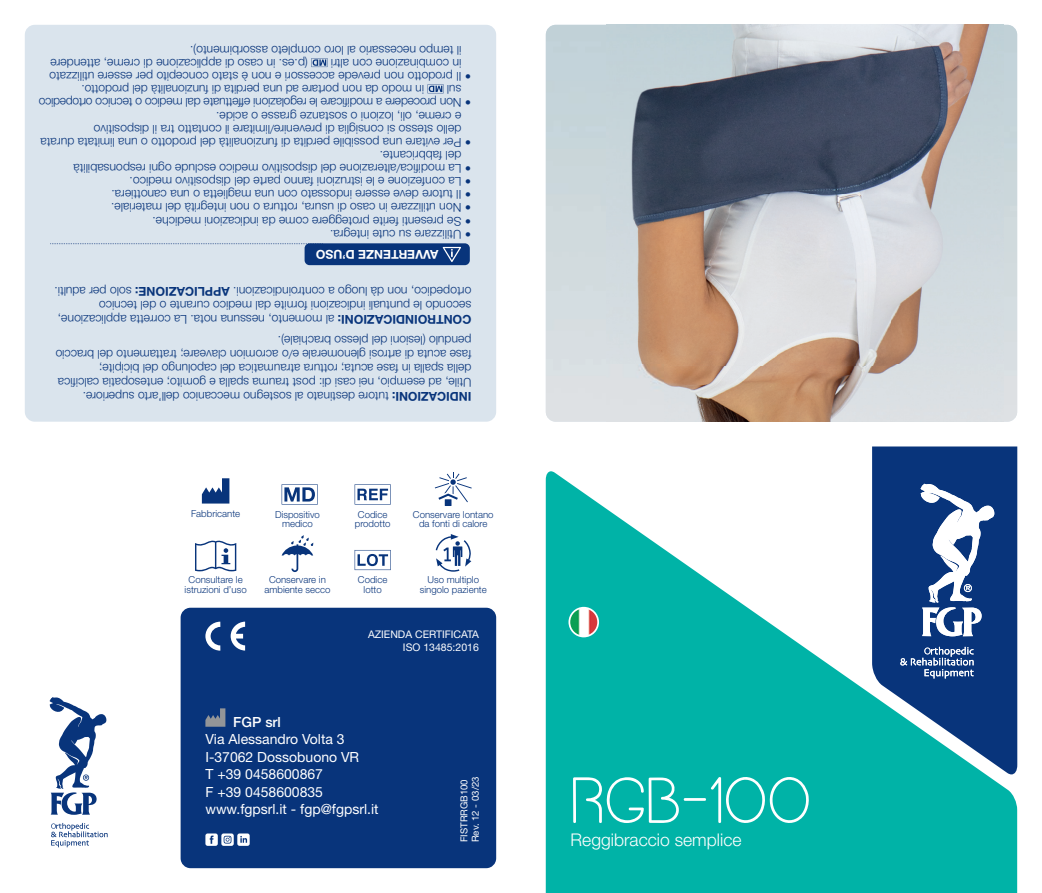
<style>
.page{position:relative;width:1042px;height:893px;background:#fff}
.page>*{position:absolute;margin:0;border:0;box-sizing:border-box;transform-origin:0 0}
.t1{font:61.25px "Bavro";color:#fff}
.t2{font:300 17.5px "Helvetica Neue LT Std";color:#fff}
.t3{font:14px/17.5px "Helvetica Neue LT Std";color:#fff}
.t4{font:500 14px "Helvetica Neue LT Std";color:#fff}
.t5{font:300 12.25px/14px "Helvetica Neue LT Std";color:#08347b}
.t6{font:300 12.25px/13.1px "Helvetica Neue LT Std";letter-spacing:-.02em;color:#08347b;text-align:center}
.t7{font:700 12.25px "Helvetica Neue LT Std";color:#fff}
.t8{font:10.5px/12.2px "Helvetica Neue LT Std";color:#fff;text-align:right}
.t9{font:300 9.62px/9.6px "Helvetica Neue LT Std";color:#08347b;text-align:center}
.t10{font:9.62px/11.5px "Helvetica Neue LT Std";color:#fff}
.s1{font-weight:700}
</style>
<div class="page">
<svg style="left:546px;top:471px;width:471px;height:422px;fill:#00b3a7"></svg>
<svg style="left:872px;top:446px;width:145px;height:328px;background:#165189"></svg>
<svg style="left:920px;top:484px;width:74px;height:152px"></svg>
<svg style="left:900px;top:647px;width:73px;height:31px;background:#46679c"></svg>
<div style="left:181px;top:608px;width:315px;height:260px;background:#08347b;border-radius:10px"></div>
<svg style="left:205px;top:708px;width:20px;height:19px"></svg>
<svg style="left:50px;top:697px;width:56px;height:118px"></svg>
<svg style="left:51px;top:823px;width:57px;height:24px"></svg>
<svg style="left:205px;top:833px;width:45px;height:13px"></svg>
<svg style="left:436px;top:534px;width:35px;height:38px"></svg>
<svg style="left:195px;top:540px;width:41px;height:31px"></svg>
<svg style="left:355px;top:550px;width:36px;height:20px"></svg>
<svg style="left:355px;top:484px;width:36px;height:20px"></svg>
<svg style="left:202px;top:478px;width:27px;height:26px"></svg>
<svg style="left:282px;top:484px;width:36px;height:20px"></svg>
<svg style="left:282px;top:535px;width:31px;height:37px"></svg>
<div style="left:445px;top:499px;width:6px;height:7px;background:#08347b"></div>
<svg style="left:435px;top:472px;width:37px;height:30px"></svg>
<svg style="left:568px;top:607px;width:31px;height:30px"></svg>
<svg style="left:205px;top:622px;width:15px;height:29px"></svg>
<svg style="left:231px;top:622px;width:14px;height:29px"></svg>
<div style="left:25px;top:25px;width:471px;height:397px;background:#dae4ed;border-radius:10px"></div>
<svg style="left:427px;top:84px;width:16px;height:9px"></svg>
<svg style="left:311px;top:58px;width:16px;height:9px"></svg>
<svg style="left:50px;top:243px;width:258px;height:1px"></svg>
<div style="left:305px;top:243px;width:165px;height:22px;background:#08347b;border-radius:5px"></div>
<svg style="left:443px;top:247px;width:18px;height:15px"></svg>
<img style="left:606px;top:24px;width:397px;height:398px">
<p class="t5" style="left:461px;top:70px;width:273px;line-height:13.1px;rotate:-180deg">in combinazione con altri<br>il tempo necessario al loro completo assorbimento).</p>
<p class="t5" style="left:471px;top:83px;width:423px;line-height:13.1px;text-align:right;rotate:-180deg">• Il prodotto non prevede accessori e non è stato concepito per essere utilizzato (p.es. in caso di applicazione di creme, attendere</p>
<p class="t6" style="left:471px;top:110px;width:434px;rotate:-180deg">• Non procedere a modi care le regolazioni effettuate dal medico o tecnico ortopedico in modo da non portare ad una perdita di funzionalità del prodotto.</p>
<p class="t5" style="left:461px;top:97px;width:16px;rotate:-180deg">sul</p>
<p class="t5" style="left:461px;top:149px;width:422px;line-height:13.1px;text-indent:-10px;rotate:-180deg">• Per evitare una possibile perdita di funzionalità del prodotto o una limitata durata dello stesso si consiglia di prevenire/limitare il contatto tra il dispositivo<br>e creme, oli, lozioni o sostanze grasse o acide.</p>
<p class="t5" style="left:461px;top:175px;width:389px;line-height:13.1px;text-indent:-10px;rotate:-180deg">• La modi ca/alterazione del dispositivo medico esclude ogni responsabilità del fabbricante.</p>
<p class="t5" style="left:471px;top:189px;width:343px;rotate:-180deg">• La confezione e le istruzioni fanno parte del dispositivo medico.</p>
<p class="t5" style="left:471px;top:202px;width:361px;rotate:-180deg">• Il tutore deve essere indossato con una maglietta o una canottiera.</p>
<p class="t5" style="left:471px;top:215px;width:362px;rotate:-180deg">• Non utilizzare in caso di usura, rottura o non integrità del materiale.</p>
<p class="t5" style="left:471px;top:228px;width:320px;rotate:-180deg">• Se presenti ferite proteggere come da indicazioni mediche.</p>
<p class="t5" style="left:471px;top:241px;width:143px;rotate:-180deg">• Utilizzare su cute integra.</p>
<p class="t7" style="left:438px;top:262px;width:124px;rotate:-180deg">AVVERTENZE D’USO</p>
<p class="t5" style="left:471px;top:326px;width:418px;rotate:-180deg"><span class="s1">CONTROINDICAZIONI:</span> al momento, nessuna nota. La corretta applicazione, secondo le puntuali indicazioni fornite dal medico curante o del tecnico ortopedico, non dà luogo a controindicazioni. <span class="s1">APPLICAZIONE:</span> solo per adulti.</p>
<p class="t5" style="left:471px;top:403px;width:417px;rotate:-180deg"><span class="s1">INDICAZIONI:</span> tutore destinato al sostegno meccanico dell’arto superiore.<br>Utile, ad esempio, nei casi di: post trauma spalla e gomito; entesopatia calci ca della spalla in fase acuta; rottura atraumatica del capolungo del bicipite;<br>fase acuta di artrosi glenomerale e/o acromion claveare; trattamento del braccio pendulo (lesioni del plesso brachiale).</p>
<p class="t9" style="left:191px;top:508px;width:51px">Fabbricante</p>
<p class="t9" style="left:275px;top:509px;width:46px">Dispositivo medico</p>
<p class="t9" style="left:355px;top:509px;width:37px">Codice prodotto</p>
<p class="t9" style="left:413px;top:509px;width:82px">Conservare lontano da fonti di calore</p>
<p class="t9" style="left:185px;top:575px;width:64px">Consultare le istruzioni d’uso</p>
<p class="t9" style="left:358px;top:575px;width:31px">Codice lotto</p>
<p class="t9" style="left:264px;top:575px;width:67px">Conservare in ambiente secco</p>
<p class="t9" style="left:420px;top:575px;width:68px">Uso multiplo singolo paziente</p>
<p class="t8" style="left:368px;top:628px;width:112px">AZIENDA CERTIFICATA<br>ISO 13485:2016</p>
<p class="t4" style="left:233px;top:713px;width:49px">FGP srl</p>
<p class="t3" style="left:205px;top:730px;width:175px">Via Alessandro Volta 3<br>I-37062 Dossobuono VR<br>T +39 0458600867<br>F +39 0458600835 www.fgpsrl.it - fgp@fgpsrl.it</p>
<p class="t10" style="left:458px;top:842px;width:67px;rotate:-90deg">FISTRRGB100<br>Rev. 12 - 03/23</p>
<h1 class="t1" style="left:570px;top:766px;width:242px">RGB-100</h1>
<h2 class="t2" style="left:570px;top:829px;width:172px">Reggibraccio semplice</h2>
</div>
